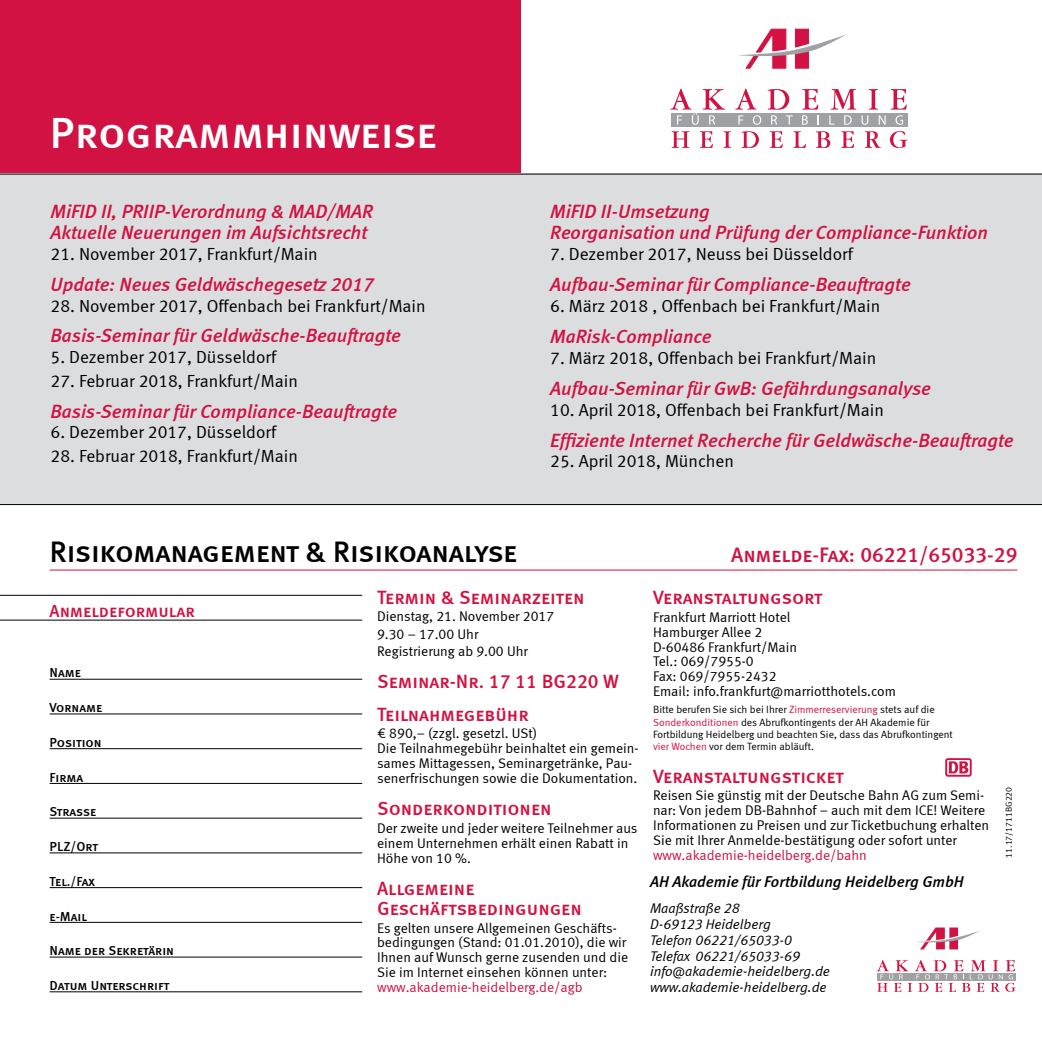
<style>
.page{position:relative;width:1042px;height:1042px;background:#fff}
.page>*{position:absolute;margin:0;border:0;box-sizing:border-box;transform-origin:0 0}
.t1{font:43.75px "Meta Medium LF Caps";letter-spacing:-.005em;color:#fff}
.t2{font:29.75px "Meta Medium LF Caps";letter-spacing:-.015em;color:#000}
.t3{font:21px "Meta Medium LF Caps";color:#d11242}
.t4{font:italic 19.25px/21px "Meta Medium LF";color:#d11242}
.t5{font:19.25px/32.6px "Meta Medium LF Caps";color:#d11242}
.t6{font:17.5px "Meta Normal LF";color:#000}
.t7{font:17.5px "Meta Medium LF Caps";color:#d11242}
.t8{font:italic 15.75px "Meta Medium LF";color:#000}
.t9{font:14px/14.9px "Meta Normal LF";color:#000}
.t10{font:italic 14px/15.8px "Meta Normal LF";color:#000}
.t11{font:14px "Meta Normal LF";color:#d11242}
.t12{font:13.12px "Meta Medium LF Caps";color:#000}
.t13{font:10.5px/12.2px "Meta Normal LF";color:#000}
.t14{font:8.75px "Meta Normal LF";color:#000}
.s1{color:#d11242}
</style>
<div class="page">
<div style="left:0;top:0;width:521px;height:174px;background:#d11242"></div>
<div style="left:0;top:174px;width:1042px;height:331px;background:#dcddde"></div>
<svg style="left:738px;top:29px;width:108px;height:39px"></svg>
<svg style="left:671px;top:131px;width:18px;height:17px"></svg>
<svg style="left:700px;top:131px;width:13px;height:17px"></svg>
<svg style="left:723px;top:131px;width:8px;height:17px"></svg>
<svg style="left:741px;top:131px;width:18px;height:17px"></svg>
<svg style="left:770px;top:131px;width:13px;height:17px"></svg>
<svg style="left:793px;top:131px;width:13px;height:17px"></svg>
<svg style="left:816px;top:131px;width:14px;height:17px"></svg>
<svg style="left:841px;top:131px;width:13px;height:17px"></svg>
<svg style="left:865px;top:131px;width:16px;height:17px"></svg>
<svg style="left:890px;top:131px;width:17px;height:17px"></svg>
<div style="left:672px;top:113px;width:236px;height:14px;background:#9fa1a4"></div>
<svg style="left:670px;top:89px;width:55px;height:36px"></svg>
<svg style="left:735px;top:89px;width:26px;height:36px"></svg>
<svg style="left:767px;top:89px;width:25px;height:36px"></svg>
<svg style="left:802px;top:89px;width:17px;height:36px"></svg>
<svg style="left:829px;top:89px;width:56px;height:36px"></svg>
<svg style="left:891px;top:89px;width:16px;height:36px"></svg>
<hr style="left:0;top:504px;width:1042px;height:1px;background:#000">
<hr style="left:0;top:174px;width:1042px;height:1px;background:#000">
<hr style="left:50px;top:569px;width:967px;height:1px;background:#d11242">
<hr style="left:0;top:595px;width:362px;height:1px;background:#000">
<hr style="left:0;top:620px;width:362px;height:1px;background:#000">
<hr style="left:50px;top:679px;width:312px;height:1px;background:#000">
<hr style="left:50px;top:713px;width:312px;height:1px;background:#000">
<hr style="left:50px;top:748px;width:312px;height:1px;background:#000">
<hr style="left:50px;top:783px;width:312px;height:1px;background:#000">
<hr style="left:50px;top:818px;width:312px;height:1px;background:#000">
<hr style="left:50px;top:852px;width:312px;height:1px;background:#000">
<hr style="left:50px;top:887px;width:312px;height:1px;background:#000">
<hr style="left:50px;top:922px;width:312px;height:1px;background:#000">
<hr style="left:50px;top:956px;width:312px;height:1px;background:#000">
<hr style="left:50px;top:991px;width:312px;height:1px;background:#000">
<svg style="left:917px;top:928px;width:62px;height:21px"></svg>
<div style="left:877px;top:973px;width:139px;height:7px;background:#9fa1a4"></div>
<svg style="left:876px;top:960px;width:139px;height:32px"></svg>
<div style="left:945px;top:758px;width:26px;height:18px;background:#d11242;border-radius:3px"></div>
<svg style="left:947px;top:760px;width:23px;height:15px"></svg>
<svg style="left:949px;top:761px;width:19px;height:12px"></svg>
<h1 class="t1" style="left:50px;top:107px;width:389px">Programmhinweise</h1>
<h3 class="t4" style="left:51px;top:200px;width:324px">MiFID II, PRIIP-Verordnung &amp; MAD/MAR<br>Aktuelle Neuerungen im Aufsichtsrecht</h3>
<p class="t6" style="left:51px;top:244px;width:269px">21. November 2017, Frankfurt/Main</p>
<h3 class="t4" style="left:51px;top:273px;width:325px">Update: Neues Geldwäschegesetz 2017</h3>
<p class="t6" style="left:51px;top:295px;width:377px">28. November 2017, Offenbach bei Frankfurt/Main</p>
<h3 class="t4" style="left:51px;top:325px;width:352px">Basis-Seminar für Geldwäsche-Beauftragte</h3>
<p class="t6" style="left:51px;top:347px;width:227px">5. Dezember 2017, Düsseldorf</p>
<p class="t6" style="left:51px;top:370px;width:249px">27. Februar 2018, Frankfurt/Main</p>
<h3 class="t4" style="left:51px;top:400px;width:348px">Basis-Seminar für Compliance-Beauftragte</h3>
<p class="t6" style="left:51px;top:422px;width:227px">6. Dezember 2017, Düsseldorf</p>
<p class="t6" style="left:51px;top:446px;width:249px">28. Februar 2018, Frankfurt/Main</p>
<h2 class="t2" style="left:50px;top:534px;width:469px">Risikomanagement &amp; Risikoanalyse</h2>
<h3 class="t4" style="left:550px;top:201px;width:439px">MiFID II-Umsetzung<br>Reorganisation und Prüfung der Compliance-Funktion</h3>
<p class="t6" style="left:550px;top:244px;width:304px">7. Dezember 2017, Neuss bei Düsseldorf</p>
<h3 class="t4" style="left:550px;top:274px;width:362px">Aufbau-Seminar für Compliance-Beauftragte</h3>
<p class="t6" style="left:550px;top:296px;width:331px">6. März 2018 , Offenbach bei Frankfurt/Main</p>
<h3 class="t4" style="left:550px;top:325px;width:163px">MaRisk-Compliance</h3>
<p class="t6" style="left:550px;top:348px;width:327px">7. März 2018, Offenbach bei Frankfurt/Main</p>
<h3 class="t4" style="left:550px;top:377px;width:382px">Aufbau-Seminar für GwB: Gefährdungsanalyse</h3>
<p class="t6" style="left:550px;top:399px;width:335px">10. April 2018, Offenbach bei Frankfurt/Main</p>
<h3 class="t4" style="left:550px;top:429px;width:465px">Effiziente Internet Recherche für Geldwäsche-Beauftragte</h3>
<p class="t6" style="left:550px;top:451px;width:185px">25. April 2018, München</p>
<h3 class="t3" style="left:731px;top:542px;width:288px">Anmelde-Fax: 06221/65033-29</h3>
<p class="t7" style="left:50px;top:600px;width:147px">Anmeldeformular</p>
<p class="t12" style="left:50px;top:665px;width:33px">Name</p>
<p class="t12" style="left:50px;top:700px;width:54px">Vorname</p>
<p class="t12" style="left:50px;top:735px;width:54px">Position</p>
<p class="t12" style="left:50px;top:769px;width:35px">Firma</p>
<p class="t12" style="left:50px;top:804px;width:48px">Strasse</p>
<p class="t12" style="left:50px;top:839px;width:50px">PLZ/Ort</p>
<p class="t12" style="left:50px;top:873px;width:47px">Tel./Fax</p>
<p class="t12" style="left:50px;top:908px;width:39px">e-Mail</p>
<p class="t12" style="left:50px;top:943px;width:126px">Name der Sekretärin</p>
<p class="t12" style="left:50px;top:978px;width:121px">Datum Unterschrift</p>
<h3 class="t5" style="left:377px;top:581px;width:209px">Termin &amp; Seminarzeiten</h3>
<p class="t9" style="left:377px;top:607px;width:179px;line-height:17.3px">Dienstag, 21. November 2017<br>9.30 – 17.00 Uhr<br>Registrierung ab 9.00 Uhr</p>
<h3 class="t5" style="left:377px;top:665px;width:243px">Seminar-Nr. 17 11 BG220 W<br>Teilnahmegebühr</h3>
<p class="t9" style="left:377px;top:726px;width:263px">€ 890,– (zzgl. gesetzl. USt)<br>Die Teilnahmegebühr beinhaltet ein gemein&shy;sames Mittagessen, Seminargetränke, Pau&shy;senerfrischungen sowie die Dokumentation.</p>
<h3 class="t5" style="left:377px;top:792px;width:176px">Sonderkonditionen</h3>
<p class="t9" style="left:377px;top:820px;width:262px">Der zweite und jeder weitere Teilnehmer aus einem Unternehmen erhält einen Rabatt in<br>Höhe von 10 %.</p>
<h3 class="t5" style="left:377px;top:878px;width:206px;line-height:20.1px">Allgemeine<br>Geschäftsbedingungen</h3>
<p class="t9" style="left:377px;top:920px;width:253px">Es gelten unsere Allgemeinen Geschäfts&shy;bedingungen (Stand: 01.01.2010), die wir Ihnen auf Wunsch gerne zusenden und die Sie im Internet einsehen können unter:</p>
<p class="t11" style="left:377px;top:979px;width:207px">www.akademie-heidelberg.de/agb</p>
<h3 class="t5" style="left:653px;top:581px;width:171px">Veranstaltungsort</h3>
<p class="t9" style="left:653px;top:609px;width:244px">Frankfurt Marriott Hotel<br>Hamburger Allee 2<br>D-60486 Frankfurt/Main<br>Tel.: 069/7955-0<br>Fax: 069/7955-2432<br>Email: info.frankfurt@marriotthotels.com</p>
<p class="t13" style="left:653px;top:703px;width:301px">Bitte berufen Sie sich bei Ihrer <span class="s1">Zimmerreservierung</span> stets auf die <span class="s1">Sonderkonditionen</span> des Abrufkontingents der AH Akademie für Fortbildung Heidelberg und beachten Sie, dass das Abrufkontingent <span class="s1">vier Wochen</span> vor dem Termin abläuft.</p>
<h3 class="t5" style="left:653px;top:759px;width:193px">Veranstaltungsticket</h3>
<p class="t9" style="left:653px;top:787px;width:338px">Reisen Sie günstig mit der Deutsche Bahn AG zum Semi&shy;nar: Von jedem DB-Bahnhof − auch mit dem ICE! Weitere Informationen zu Preisen und zur Ticketbuchung erhalten Sie mit Ihrer Anmelde-bestätigung oder sofort unter</p>
<p class="t11" style="left:653px;top:846px;width:215px">www.akademie-heidelberg.de/bahn</p>
<p class="t8" style="left:650px;top:872px;width:315px">AH Akademie für Fortbildung Heidelberg GmbH</p>
<p class="t10" style="left:650px;top:900px;width:181px">Maaßstraße 28<br>D-69123 Heidelberg<br>Telefon 06221/65033-0<br>Telefax 06221/65033-69 info@akademie-heidelberg.de www.akademie-heidelberg.de</p>
<p class="t14" style="left:1003px;top:857px;width:72px;rotate:-90deg">11.17/1711BG220</p>
</div>
